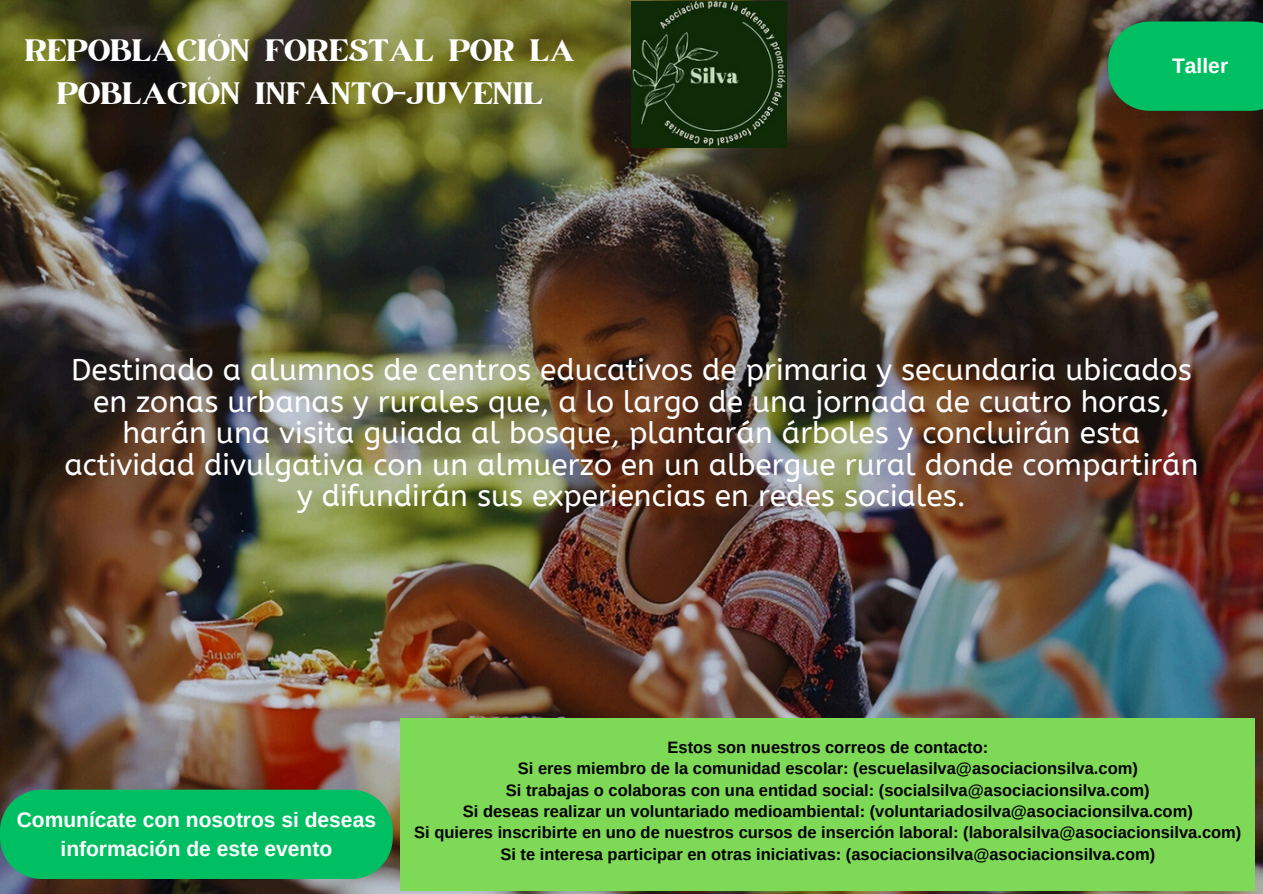
<style>
.page{position:relative;width:1263px;height:894px;background:#fff}
.page>*{position:absolute;margin:0;border:0;box-sizing:border-box;transform-origin:0 0}
.t1{font:36.9px/42.8px "March";color:#fff;text-align:center}
.t2{font:30px/31.5px "A Bee Zee";color:#fff;text-align:center}
.t3{font:700 21px/29.2px "Arimo";color:#fff;text-align:center}
.t4{font:700 16.5px "Arimo";color:#000}
</style>
<div class="page">
<img style="left:0;top:0;width:1263px;height:893px">
<img style="left:631px;top:1px;width:156px;height:146px">
<div style="left:0;top:789px;width:393px;height:89px;background:#00bf63"></div>
<div style="left:401px;top:717px;width:854px;height:173px;background:#7ed957"></div>
<svg style="left:1108px;top:21px;width:155px;height:90px;background:#05b760"></svg>
<p class="t1" style="left:25px;top:30px;width:552px">REPOBLACIÓN FORESTAL POR LA<br>POBLACIÓN INFANTO-JUVENIL</p>
<p class="t3" style="left:1172px;top:51px;width:57px">Taller</p>
<p class="t2" style="left:64px;top:354px;width:1136px">Destinado a alumnos de centros educativos de primaria y secundaria ubicados en zonas urbanas y rurales que, a lo largo de una jornada de cuatro horas, harán una visita guiada al bosque, plantarán árboles y concluirán esta actividad divulgativa con un almuerzo en un albergue rural donde compartirán y difundirán sus experiencias en redes sociales.</p>
<p class="t3" style="left:17px;top:804px;width:361px">Comunícate con nosotros si deseas información de este evento</p>
<h3 class="t4" style="left:667px;top:737px;width:322px">Estos son nuestros correos de contacto:</h3>
<h2 class="t4" style="left:518px;top:759px;width:621px">Si eres miembro de la comunidad escolar: (escuelasilva@asociacionsilva.com)</h2>
<h3 class="t4" style="left:506px;top:780px;width:645px">Si trabajas o colaboras con una entidad social: (socialsilva@asociacionsilva.com)</h3>
<p class="t4" style="left:463px;top:801px;width:731px">Si deseas realizar un voluntariado medioambiental: (voluntariadosilva@asociacionsilva.com)</p>
<p class="t4" style="left:414px;top:823px;width:829px">Si quieres inscribirte en uno de nuestros cursos de inserción laboral: (laboralsilva@asociacionsilva.com)</p>
<p class="t4" style="left:500px;top:844px;width:656px">Si te interesa participar en otras iniciativas: (asociacionsilva@asociacionsilva.com)</p>
</div>
